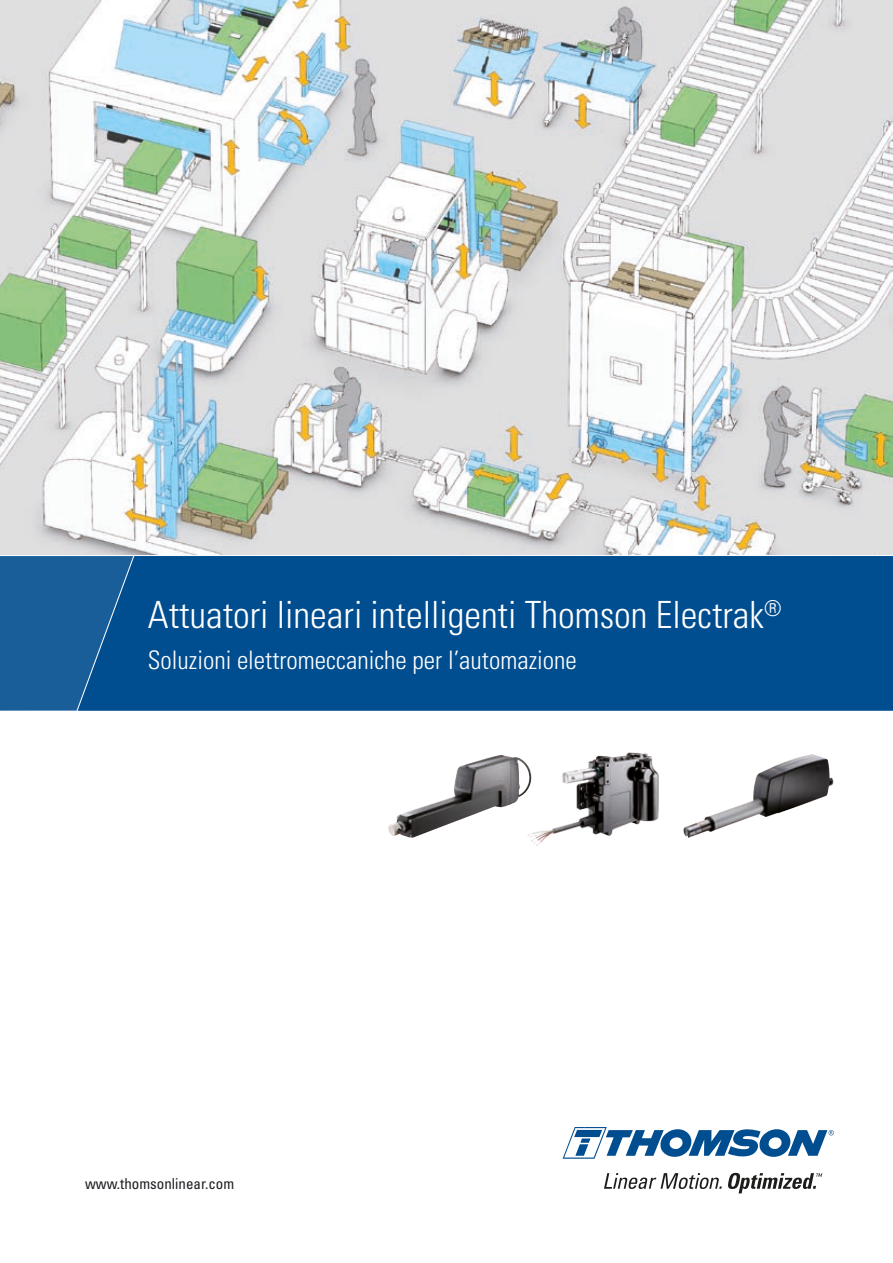
<style>
.page{position:relative;width:893px;height:1263px;background:#fff}
.page>*{position:absolute;margin:0;border:0;box-sizing:border-box;transform-origin:0 0}
.t1{font:300 condensed 37.5px "Univers";color:#fff}
.t2{font:300 condensed 25.5px "Univers";color:#fff}
.t3{font:condensed 15px "Univers";color:#1c1d21}
</style>
<div class="page">
<img style="left:0;top:0;width:893px;height:555px">
<div style="left:135px;top:556px;width:758px;height:155px;background:#004d8f"></div>
<svg style="left:0;top:554px;width:135px;height:157px;background:#195e99"></svg>
<svg style="left:563px;top:1127px;width:271px;height:32px"></svg>
<svg style="left:604px;top:1173px;width:218px;height:20px"></svg>
<img style="left:388px;top:755px;width:130px;height:83px">
<img style="left:518px;top:752px;width:141px;height:94px">
<img style="left:683px;top:754px;width:151px;height:84px">
<p class="t1" style="left:148px;top:592px;width:635px">Attuatori lineari intelligenti Thomson Electrak<sup>®</sup></p>
<p class="t2" style="left:148px;top:644px;width:430px">Soluzioni elettromeccaniche per l’automazione</p>
<p class="t3" style="left:85px;top:1174px;width:151px">www.thomsonlinear.com</p>
</div>
